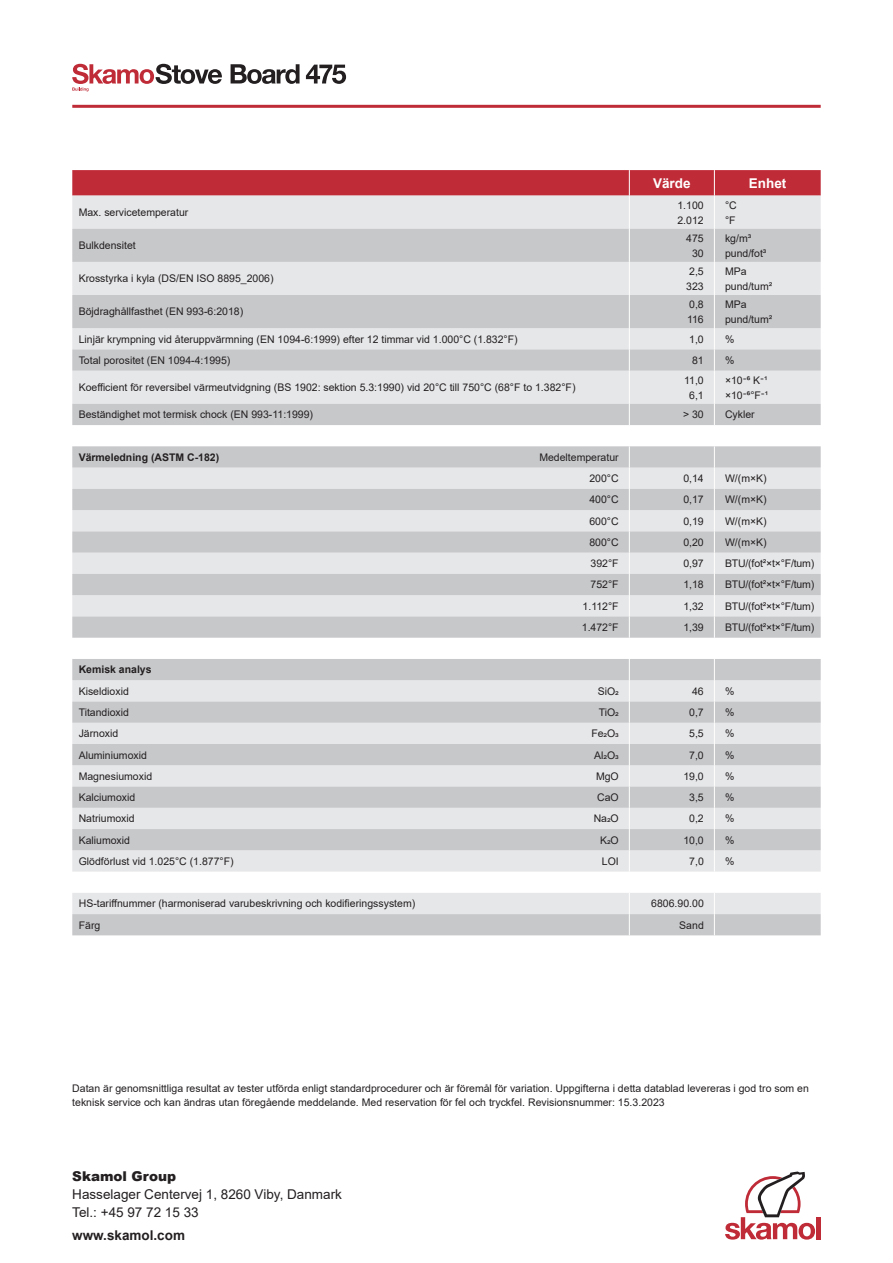
<style>
.page{position:relative;width:893px;height:1263px;background:#fff}
.page>*{position:absolute;margin:0;border:0;box-sizing:border-box;transform-origin:0 0}
.t1{font:13.5px/18px "Arial";color:#231f20}
.t2{font:700 13.5px "Arial";color:#231f20}
.t3{font:900 13.5px "Arial";color:#231f20}
.t4{font:700 13.5px "Arial";color:#fff}
.t5{font:10.5px/15px "Arial";color:#231f20}
.t6{font:700 10.5px "Arial";color:#231f20}
</style>
<div class="page">
<svg style="left:231px;top:64px;width:69px;height:20px"></svg>
<svg style="left:306px;top:65px;width:40px;height:19px"></svg>
<svg style="left:72px;top:64px;width:150px;height:27px"></svg>
<svg style="left:72px;top:170px;width:749px;height:26px;background:#c0313c"></svg>
<hr style="left:72px;top:105px;width:749px;height:3px;background:#bf2b37">
<div style="left:816px;top:1217px;width:5px;height:22px;background:#bf2b37"></div>
<svg style="left:725px;top:1171px;width:90px;height:68px"></svg>
<div style="left:72px;top:196px;width:749px;height:33px;background:#e6e7e9"></div>
<svg style="left:72px;top:229px;width:749px;height:706px;background:#d9dadc"></svg>
<hr style="left:629px;top:196px;width:1px;height:33px;background:#fff">
<hr style="left:714px;top:196px;width:1px;height:33px;background:#fff">
<hr style="left:629px;top:229px;width:1px;height:33px;background:#fff">
<hr style="left:714px;top:229px;width:1px;height:33px;background:#fff">
<hr style="left:629px;top:262px;width:1px;height:33px;background:#fff">
<hr style="left:714px;top:262px;width:1px;height:33px;background:#fff">
<hr style="left:629px;top:295px;width:1px;height:33px;background:#fff">
<hr style="left:714px;top:295px;width:1px;height:33px;background:#fff">
<svg style="left:629px;top:328px;width:1px;height:43px"></svg>
<svg style="left:714px;top:328px;width:1px;height:43px"></svg>
<hr style="left:629px;top:371px;width:1px;height:33px;background:#fff">
<hr style="left:714px;top:371px;width:1px;height:33px;background:#fff">
<svg style="left:629px;top:404px;width:1px;height:21px"></svg>
<svg style="left:714px;top:404px;width:1px;height:21px"></svg>
<svg style="left:629px;top:446px;width:1px;height:192px"></svg>
<svg style="left:714px;top:446px;width:1px;height:192px"></svg>
<svg style="left:629px;top:659px;width:1px;height:212px"></svg>
<svg style="left:714px;top:659px;width:1px;height:212px"></svg>
<svg style="left:629px;top:893px;width:1px;height:42px"></svg>
<svg style="left:714px;top:893px;width:1px;height:42px"></svg>
<p class="t4" style="left:653px;top:173px;width:39px">Värde</p>
<p class="t4" style="left:749px;top:173px;width:39px">Enhet</p>
<p class="t5" style="left:79px;top:205px;width:111px">Max. servicetemperatur</p>
<p class="t5" style="left:677px;top:197px;width:28px">1.100<br>2.012</p>
<p class="t5" style="left:725px;top:197px;width:13px">°C °F</p>
<p class="t5" style="left:79px;top:238px;width:59px">Bulkdensitet</p>
<p class="t5" style="left:686px;top:230px;width:19px;text-align:center">475<br>30</p>
<p class="t5" style="left:725px;top:230px;width:43px">kg/m³ pund/fot³</p>
<p class="t5" style="left:79px;top:271px;width:196px">Krosstyrka i kyla (DS/EN ISO 8895_2006)</p>
<p class="t5" style="left:686px;top:264px;width:19px">2,5<br>323</p>
<p class="t5" style="left:725px;top:264px;width:49px">MPa pund/tum²</p>
<p class="t5" style="left:79px;top:304px;width:166px">Böjdraghållfasthet (EN 993-6:2018)</p>
<p class="t5" style="left:687px;top:297px;width:18px">0,8<br>116</p>
<p class="t5" style="left:725px;top:297px;width:49px">MPa pund/tum²</p>
<p class="t5" style="left:79px;top:331px;width:441px">Linjär krympning vid återuppvärmning (EN 1094-6:1999) efter 12 timmar vid 1.000°C (1.832°F)</p>
<p class="t5" style="left:689px;top:331px;width:16px">1,0</p>
<p class="t5" style="left:725px;top:331px;width:11px">%</p>
<p class="t5" style="left:79px;top:353px;width:153px">Total porositet (EN 1094-4:1995)</p>
<p class="t5" style="left:692px;top:353px;width:13px">81</p>
<p class="t5" style="left:725px;top:353px;width:11px">%</p>
<p class="t5" style="left:79px;top:380px;width:498px">Koefficient för reversibel värmeutvidgning (BS 1902: sektion 5.3:1990) vid 20°C till 750°C (68°F to 1.382°F)</p>
<p class="t5" style="left:684px;top:372px;width:21px;text-align:center">11,0<br>6,1</p>
<p class="t5" style="left:725px;top:372px;width:45px">× 1 0 K⁶־ ¹־ ×10־⁶°F ¹־</p>
<p class="t5" style="left:79px;top:407px;width:236px">Beständighet mot termisk chock (EN 993-11:1999)</p>
<p class="t5" style="left:683px;top:407px;width:22px">&gt; 30</p>
<p class="t5" style="left:725px;top:407px;width:31px">Cykler</p>
<p class="t6" style="left:79px;top:450px;width:142px">Värmeledning (ASTM C-182)</p>
<p class="t5" style="left:539px;top:446px;width:81px;line-height:21.3px;text-align:right">Medeltemperatur<br>200°C</p>
<p class="t5" style="left:683px;top:471px;width:22px">0,14</p>
<p class="t5" style="left:725px;top:471px;width:43px">W/(m×K)</p>
<p class="t5" style="left:589px;top:492px;width:31px">400°C</p>
<p class="t5" style="left:683px;top:492px;width:22px">0,17</p>
<p class="t5" style="left:725px;top:492px;width:43px">W/(m×K)</p>
<p class="t5" style="left:589px;top:513px;width:31px">600°C</p>
<p class="t5" style="left:683px;top:513px;width:22px">0,19</p>
<p class="t5" style="left:725px;top:513px;width:43px">W/(m×K)</p>
<p class="t5" style="left:589px;top:535px;width:31px">800°C</p>
<p class="t5" style="left:683px;top:535px;width:22px">0,20</p>
<p class="t5" style="left:725px;top:535px;width:43px">W/(m×K)</p>
<p class="t5" style="left:591px;top:556px;width:30px">392°F</p>
<p class="t5" style="left:683px;top:556px;width:22px">0,97</p>
<p class="t5" style="left:725px;top:556px;width:91px">BTU/(fot²×t×°F/tum)</p>
<p class="t5" style="left:591px;top:577px;width:30px">752°F</p>
<p class="t5" style="left:683px;top:577px;width:22px">1,18</p>
<p class="t5" style="left:725px;top:577px;width:91px">BTU/(fot²×t×°F/tum)</p>
<p class="t5" style="left:583px;top:598px;width:38px">1.112°F</p>
<p class="t5" style="left:683px;top:598px;width:22px">1,32</p>
<p class="t5" style="left:725px;top:598px;width:91px">BTU/(fot²×t×°F/tum)</p>
<p class="t5" style="left:582px;top:620px;width:38px">1.472°F</p>
<p class="t5" style="left:683px;top:620px;width:22px">1,39</p>
<p class="t5" style="left:725px;top:620px;width:91px">BTU/(fot²×t×°F/tum)</p>
<p class="t6" style="left:79px;top:662px;width:74px">Kemisk analys</p>
<p class="t5" style="left:79px;top:683px;width:52px">Kiseldioxid</p>
<p class="t5" style="left:598px;top:683px;width:22px">SiO2</p>
<p class="t5" style="left:692px;top:683px;width:13px">46</p>
<p class="t5" style="left:725px;top:683px;width:11px">%</p>
<p class="t5" style="left:79px;top:705px;width:52px">Titandioxid</p>
<p class="t5" style="left:599px;top:705px;width:22px">TiO2</p>
<p class="t5" style="left:689px;top:705px;width:16px">0,7</p>
<p class="t5" style="left:725px;top:705px;width:11px">%</p>
<p class="t5" style="left:79px;top:726px;width:41px">Järnoxid</p>
<p class="t5" style="left:591px;top:726px;width:29px">Fe2O3</p>
<p class="t5" style="left:689px;top:726px;width:16px">5,5</p>
<p class="t5" style="left:725px;top:726px;width:11px">%</p>
<p class="t5" style="left:79px;top:747px;width:70px">Aluminiumoxid</p>
<p class="t5" style="left:594px;top:747px;width:26px">Al2O3</p>
<p class="t5" style="left:689px;top:747px;width:16px">7,0</p>
<p class="t5" style="left:725px;top:747px;width:11px">%</p>
<p class="t5" style="left:79px;top:768px;width:75px">Magnesiumoxid</p>
<p class="t5" style="left:596px;top:768px;width:24px">MgO</p>
<p class="t5" style="left:683px;top:768px;width:22px">19,0</p>
<p class="t5" style="left:725px;top:768px;width:11px">%</p>
<p class="t5" style="left:79px;top:790px;width:58px">Kalciumoxid</p>
<p class="t5" style="left:597px;top:790px;width:23px">CaO</p>
<p class="t5" style="left:689px;top:790px;width:16px">3,5</p>
<p class="t5" style="left:725px;top:790px;width:11px">%</p>
<p class="t5" style="left:79px;top:811px;width:58px">Natriumoxid</p>
<p class="t5" style="left:594px;top:811px;width:27px">Na2O</p>
<p class="t5" style="left:689px;top:811px;width:16px">0,2</p>
<p class="t5" style="left:725px;top:811px;width:11px">%</p>
<p class="t5" style="left:79px;top:832px;width:53px">Kaliumoxid</p>
<p class="t5" style="left:600px;top:832px;width:20px">K2O</p>
<p class="t5" style="left:683px;top:832px;width:22px">10,0</p>
<p class="t5" style="left:725px;top:832px;width:11px">%</p>
<p class="t5" style="left:79px;top:853px;width:156px">Glödförlust vid 1.025°C (1.877°F)</p>
<p class="t5" style="left:602px;top:853px;width:18px">LOI</p>
<p class="t5" style="left:689px;top:853px;width:16px">7,0</p>
<p class="t5" style="left:725px;top:853px;width:11px">%</p>
<p class="t5" style="left:79px;top:896px;width:338px">HS-tariffnummer (harmoniserad varubeskrivning och kodifieringssystem)</p>
<p class="t5" style="left:651px;top:896px;width:54px">6806.90.00</p>
<p class="t5" style="left:79px;top:917px;width:23px">Färg</p>
<p class="t5" style="left:679px;top:917px;width:26px">Sand</p>
<p class="t5" style="left:72px;top:1081px;width:738px;line-height:13.5px">Datan är genomsnittliga resultat av tester utförda enligt standardprocedurer och är föremål för variation. Uppgifterna i detta datablad levereras i god tro som en teknisk service och kan ändras utan föregående meddelande. Med reservation för fel och tryckfel. Revisionsnummer: 15.3.2023</p>
<p class="t3" style="left:72px;top:1166px;width:105px">Skamol Group</p>
<p class="t1" style="left:72px;top:1185px;width:271px">Hasselager Centervej 1, 8260 Viby, Danmark<br>Tel.: +45 97 72 15 33</p>
<p class="t2" style="left:72px;top:1225px;width:114px">www.skamol.com</p>
</div>
